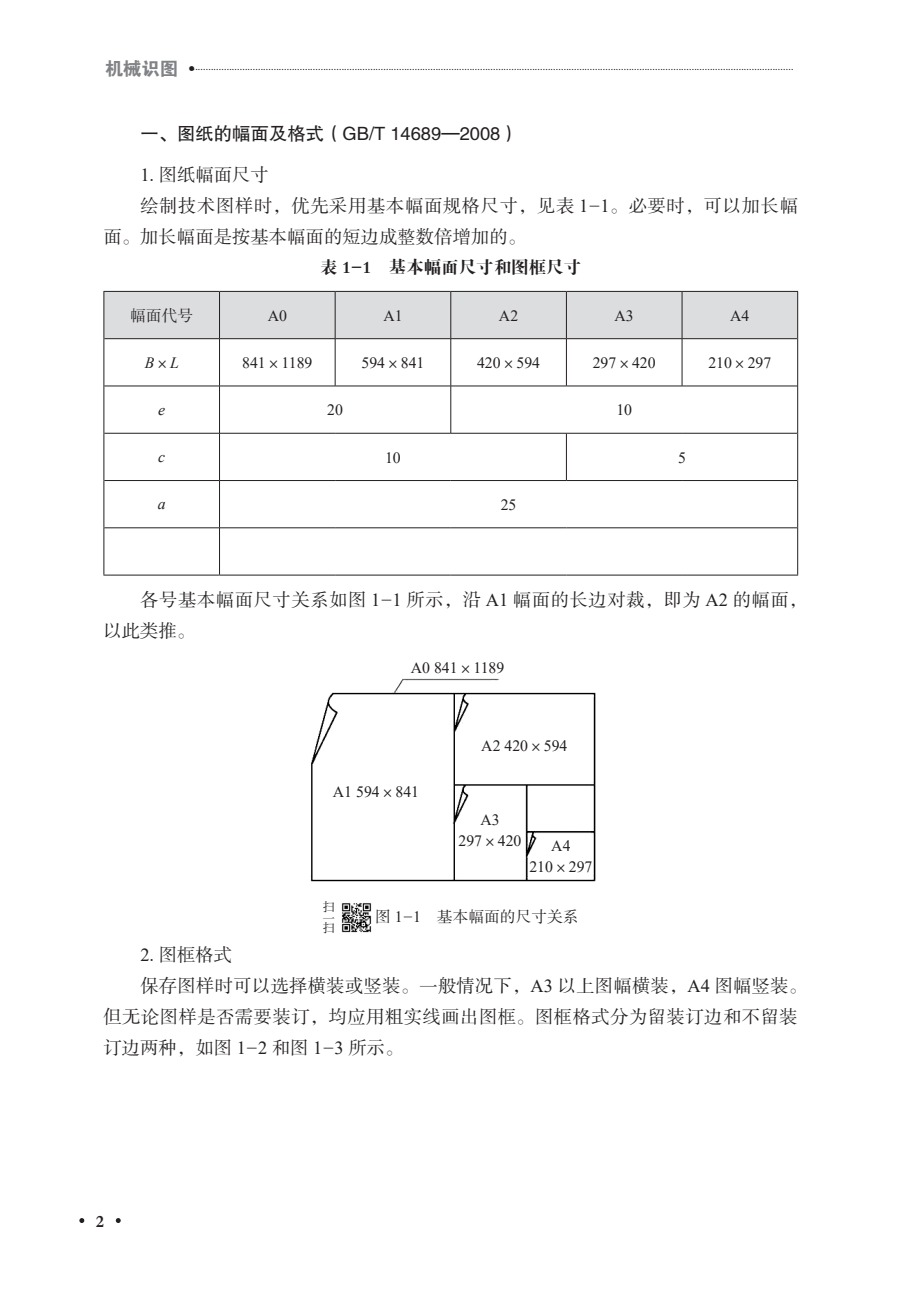
<style>
.page{position:relative;width:913px;height:1290px;background:#fff}
.page>*{position:absolute;margin:0;border:0;box-sizing:border-box;transform-origin:0 0}
.zw{font:18.38px/31.2px "FZSSK GBK1 0";letter-spacing:.025em;color:#231f20}
.一{font:18.38px "FZHTK GBK1 0";color:#231f20}
.t1{font:18.38px "FZDHTJW GB1 0";color:#808285}
.表标题{font:17.5px "FZDBSK GBK1 0";color:#231f20}
._5图说{font:17.5px "FZDBSJW GB1 0";color:#231f20}
.表格居中{font:15.75px "Times New Roman";color:#231f20}
.图中字{font:15.75px "Times New Roman";color:#231f20}
._5图说-2{font:15.75px "FZSSK GBK1 0";color:#231f20}
.表格居中-2{font:italic 15.75px "Times New Roman";color:#231f20}
.表格居中-3{font:15.75px "FZSSK GBK1 0";color:#231f20}
.t2{font:12.25px/10.5px "FZSSK GBK1 0";color:#231f20;text-align:justify}
.s1{font-family:"Times New Roman"}
.s2{font-family:"FZKTK GBK1 0"}
.s3{font-family:"FZSSK GBK1 0";font-style:normal}
.s4{font-family:"FZSSK GBK1 0"}
</style>
<div class="page">
<svg style="left:116px;top:1218px;width:5px;height:5px"></svg>
<svg style="left:79px;top:1218px;width:5px;height:5px"></svg>
<div style="left:104px;top:292px;width:693px;height:46px;background:#dcdddf"></div>
<hr style="left:103px;top:291px;width:116px;height:1px;background:#231f20">
<hr style="left:103px;top:292px;width:1px;height:47px;background:#231f20">
<hr style="left:219px;top:291px;width:116px;height:1px;background:#231f20">
<hr style="left:335px;top:291px;width:116px;height:1px;background:#231f20">
<hr style="left:451px;top:291px;width:115px;height:1px;background:#231f20">
<hr style="left:566px;top:291px;width:116px;height:1px;background:#231f20">
<hr style="left:682px;top:291px;width:116px;height:1px;background:#231f20">
<hr style="left:797px;top:292px;width:1px;height:47px;background:#231f20">
<hr style="left:103px;top:339px;width:1px;height:47px;background:#231f20">
<hr style="left:797px;top:339px;width:1px;height:47px;background:#231f20">
<hr style="left:103px;top:386px;width:1px;height:47px;background:#231f20">
<hr style="left:797px;top:386px;width:1px;height:47px;background:#231f20">
<hr style="left:103px;top:433px;width:1px;height:47px;background:#231f20">
<hr style="left:797px;top:433px;width:1px;height:47px;background:#231f20">
<hr style="left:103px;top:480px;width:1px;height:48px;background:#231f20">
<hr style="left:797px;top:480px;width:1px;height:48px;background:#231f20">
<hr style="left:103px;top:528px;width:1px;height:47px;background:#231f20">
<hr style="left:797px;top:528px;width:1px;height:47px;background:#231f20">
<hr style="left:103px;top:575px;width:116px;height:1px;background:#231f20">
<hr style="left:219px;top:575px;width:116px;height:1px;background:#231f20">
<hr style="left:335px;top:575px;width:116px;height:1px;background:#231f20">
<hr style="left:451px;top:575px;width:115px;height:1px;background:#231f20">
<hr style="left:566px;top:575px;width:116px;height:1px;background:#231f20">
<hr style="left:682px;top:575px;width:116px;height:1px;background:#231f20">
<hr style="left:219px;top:292px;width:1px;height:46px;background:#231f20">
<hr style="left:335px;top:292px;width:1px;height:46px;background:#231f20">
<hr style="left:450px;top:292px;width:1px;height:46px;background:#231f20">
<hr style="left:566px;top:292px;width:1px;height:46px;background:#231f20">
<hr style="left:682px;top:292px;width:1px;height:46px;background:#231f20">
<hr style="left:104px;top:338px;width:115px;height:1px;background:#231f20">
<hr style="left:219px;top:338px;width:116px;height:1px;background:#231f20">
<hr style="left:219px;top:339px;width:1px;height:47px;background:#231f20">
<hr style="left:335px;top:338px;width:116px;height:1px;background:#231f20">
<hr style="left:335px;top:339px;width:1px;height:47px;background:#231f20">
<hr style="left:451px;top:338px;width:115px;height:1px;background:#231f20">
<hr style="left:450px;top:339px;width:1px;height:47px;background:#231f20">
<hr style="left:566px;top:338px;width:116px;height:1px;background:#231f20">
<hr style="left:566px;top:339px;width:1px;height:47px;background:#231f20">
<hr style="left:682px;top:338px;width:115px;height:1px;background:#231f20">
<hr style="left:682px;top:339px;width:1px;height:47px;background:#231f20">
<hr style="left:104px;top:386px;width:115px;height:1px;background:#231f20">
<hr style="left:219px;top:386px;width:116px;height:1px;background:#231f20">
<hr style="left:219px;top:386px;width:1px;height:47px;background:#231f20">
<hr style="left:335px;top:386px;width:116px;height:1px;background:#231f20">
<hr style="left:451px;top:386px;width:115px;height:1px;background:#231f20">
<hr style="left:450px;top:386px;width:1px;height:47px;background:#231f20">
<hr style="left:566px;top:386px;width:116px;height:1px;background:#231f20">
<hr style="left:682px;top:386px;width:115px;height:1px;background:#231f20">
<hr style="left:104px;top:433px;width:115px;height:1px;background:#231f20">
<hr style="left:219px;top:433px;width:116px;height:1px;background:#231f20">
<hr style="left:219px;top:433px;width:1px;height:47px;background:#231f20">
<hr style="left:335px;top:433px;width:116px;height:1px;background:#231f20">
<hr style="left:451px;top:433px;width:115px;height:1px;background:#231f20">
<hr style="left:566px;top:433px;width:116px;height:1px;background:#231f20">
<hr style="left:566px;top:433px;width:1px;height:47px;background:#231f20">
<hr style="left:682px;top:433px;width:115px;height:1px;background:#231f20">
<hr style="left:104px;top:480px;width:115px;height:1px;background:#231f20">
<hr style="left:219px;top:480px;width:116px;height:1px;background:#231f20">
<hr style="left:219px;top:481px;width:1px;height:47px;background:#231f20">
<hr style="left:335px;top:480px;width:116px;height:1px;background:#231f20">
<hr style="left:451px;top:480px;width:115px;height:1px;background:#231f20">
<hr style="left:566px;top:480px;width:116px;height:1px;background:#231f20">
<hr style="left:682px;top:480px;width:115px;height:1px;background:#231f20">
<hr style="left:219px;top:528px;width:1px;height:47px;background:#231f20">
<hr style="left:104px;top:527px;width:115px;height:1px;background:#231f20">
<hr style="left:219px;top:527px;width:116px;height:1px;background:#231f20">
<hr style="left:335px;top:527px;width:116px;height:1px;background:#231f20">
<hr style="left:451px;top:527px;width:115px;height:1px;background:#231f20">
<hr style="left:566px;top:527px;width:116px;height:1px;background:#231f20">
<hr style="left:682px;top:527px;width:115px;height:1px;background:#231f20">
<img style="left:341px;top:903px;width:30px;height:29px">
<img style="left:310px;top:678px;width:286px;height:204px">
<p class="t1" style="left:105px;top:59px;width:75px">机械识图</p>
<p class="一" style="left:140px;top:123px;width:380px">一、图纸的幅面及格式（GB/T 14689—2008）</p>
<p class="zw" style="left:140px;top:160px;width:130px"><span class="s1">1.</span> 图纸幅面尺寸</p>
<p class="zw" style="left:103px;top:191px;width:696px;text-indent:37px">绘制技术图样时，优先采用基本幅面规格尺寸，见表 <span class="s1">1</span><span class="s2">-</span><span class="s1">1</span>。必要时，可以加长幅面。加长幅面是按基本幅面的短边成整数倍增加的。</p>
<p class="表标题" style="left:320px;top:258px;width:262px">表 1-1 基本幅面尺寸和图框尺寸</p>
<p class="表格居中-3" style="left:130px;top:307px;width:64px">幅面代号</p>
<p class="表格居中" style="left:268px;top:304px;width:21px">A0</p>
<p class="表格居中" style="left:383px;top:304px;width:21px">A1</p>
<p class="表格居中" style="left:499px;top:304px;width:21px">A2</p>
<p class="表格居中" style="left:614px;top:304px;width:21px">A3</p>
<p class="表格居中" style="left:730px;top:304px;width:21px">A4</p>
<p class="表格居中-2" style="left:145px;top:351px;width:36px">B<span class="s3">×</span>L</p>
<p class="表格居中" style="left:242px;top:352px;width:72px">841<span class="s4">×</span>1189</p>
<p class="表格居中" style="left:361px;top:352px;width:64px">594<span class="s4">×</span>841</p>
<p class="表格居中" style="left:477px;top:352px;width:64px">420<span class="s4">×</span>594</p>
<p class="表格居中" style="left:593px;top:352px;width:64px">297<span class="s4">×</span>420</p>
<p class="表格居中" style="left:708px;top:352px;width:64px">210<span class="s4">×</span>297</p>
<p class="表格居中-2" style="left:158px;top:399px;width:8px">e</p>
<p class="表格居中" style="left:327px;top:399px;width:17px">20</p>
<p class="表格居中" style="left:616px;top:399px;width:17px">10</p>
<p class="表格居中-2" style="left:158px;top:446px;width:8px">c</p>
<p class="表格居中" style="left:385px;top:446px;width:17px">10</p>
<p class="表格居中" style="left:678px;top:446px;width:9px">5</p>
<p class="表格居中-2" style="left:158px;top:493px;width:9px">a</p>
<p class="表格居中" style="left:501px;top:493px;width:17px">25</p>
<p class="zw" style="left:103px;top:585px;width:705px;text-indent:37px">各号基本幅面尺寸关系如图 <span class="s1">1</span><span class="s2">-</span><span class="s1">1</span> 所示，沿 <span class="s1">A1</span> 幅面的长边对裁，即为 <span class="s1">A2</span> 的幅面，以此类推。</p>
<p class="图中字" style="left:411px;top:656px;width:95px">A0 841<span class="s4">×</span>1189</p>
<p class="图中字" style="left:333px;top:781px;width:88px">A1 594<span class="s4">×</span>841</p>
<p class="图中字" style="left:481px;top:734px;width:88px">A2 420<span class="s4">×</span>594</p>
<p class="图中字" style="left:480px;top:808px;width:21px">A3</p>
<p class="图中字" style="left:458px;top:829px;width:64px">297<span class="s4">×</span>420</p>
<p class="图中字" style="left:551px;top:834px;width:21px">A4</p>
<p class="图中字" style="left:529px;top:855px;width:64px">210<span class="s4">×</span>297</p>
<p class="t2" style="left:323px;top:902px;width:14px">扫一扫</p>
<p class="_5图说-2" style="left:375px;top:908px;width:205px">图 <span class="s1">1</span><span class="s2">-</span><span class="s1">1</span> 基本幅面的尺寸关系</p>
<p class="zw" style="left:140px;top:940px;width:93px"><span class="s1">2.</span> 图框格式</p>
<p class="zw" style="left:103px;top:971px;width:705px;text-indent:37px">保存图样时可以选择横装或竖装。一般情况下，<span class="s1">A3</span> 以上图幅横装，<span class="s1">A4</span> 图幅竖装。但无论图样是否需要装订，均应用粗实线画出图框。图框格式分为留装订边和不留装订边两种，如图 <span class="s1">1</span><span class="s2">-</span><span class="s1">2</span> 和图 <span class="s1">1</span><span class="s2">-</span><span class="s1">3</span> 所示。</p>
<p class="_5图说" style="left:96px;top:1211px;width:10px">2</p>
</div>
